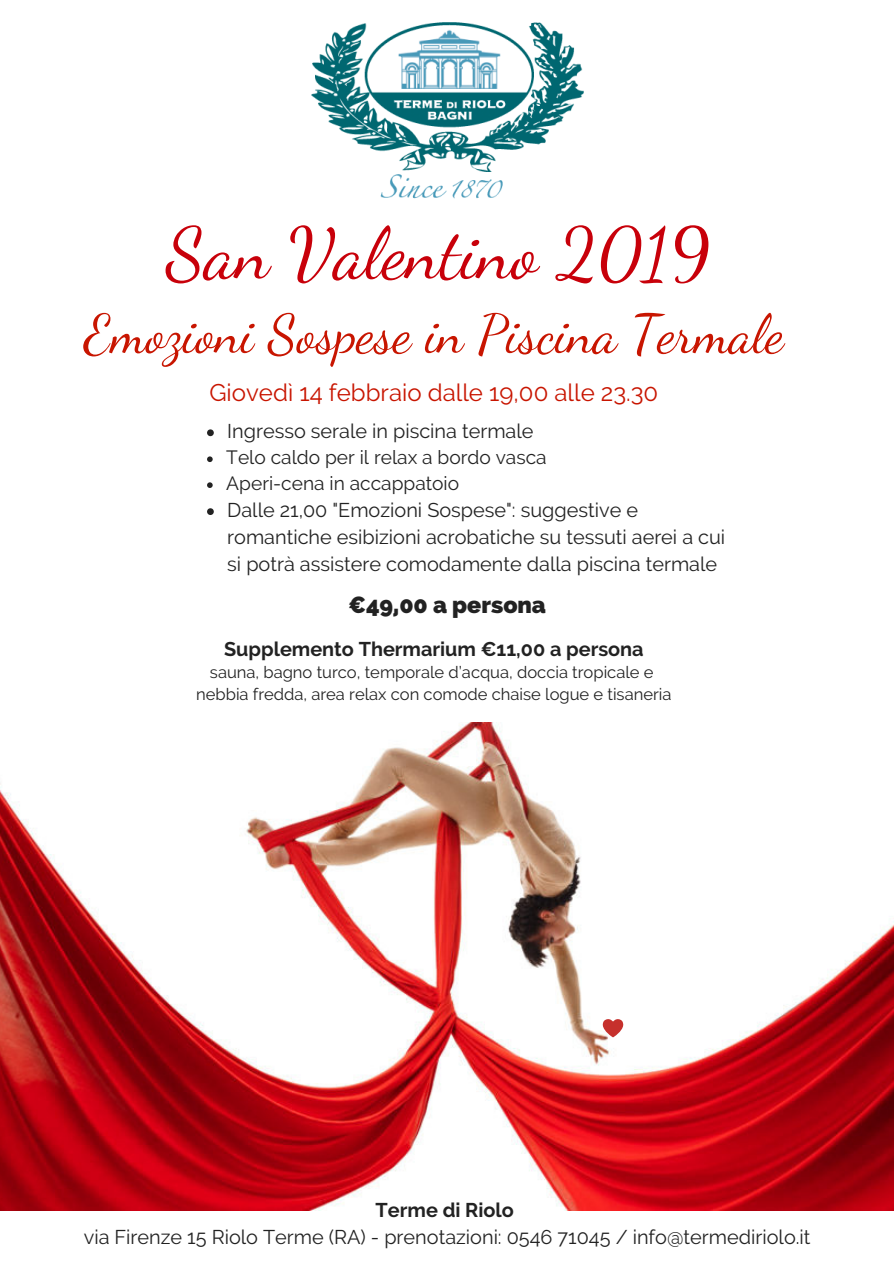
<style>
.page{position:relative;width:894px;height:1264px;background:#fff}
.page>*{position:absolute;margin:0;border:0;box-sizing:border-box;transform-origin:0 0}
.t1{font:72px "Dancing Script";color:#c8000a}
.t2{font:54px "Dancing Script";color:#c81500}
.t3{font:24px "Raleway";color:#c81500}
.t4{font:800 23.25px "Raleway";color:#222}
.t5{font:19.8px/27px "Raleway";color:#222}
.t6{font:700 19.8px "Raleway";color:#222}
.t7{font:19.2px/26px "Raleway";color:#222}
.t8{font:16.5px/22.5px "Raleway";color:#222;text-align:center}
</style>
<div class="page">
<svg style="left:207px;top:429px;width:7px;height:7px"></svg>
<svg style="left:207px;top:456px;width:6px;height:6px"></svg>
<svg style="left:207px;top:482px;width:6px;height:6px"></svg>
<svg style="left:207px;top:508px;width:7px;height:7px"></svg>
<img style="left:0;top:722px;width:893px;height:488px">
<img style="left:311px;top:22px;width:273px;height:177px">
<svg style="left:602px;top:1018px;width:21px;height:19px"></svg>
<h1 class="t1" style="left:166px;top:211px;width:545px">San Valentino 2019</h1>
<h2 class="t2" style="left:84px;top:302px;width:701px">Emozioni Sospese in Piscina Termale</h2>
<p class="t3" style="left:209px;top:378px;width:450px">Giovedì 14 febbraio dalle 19,00 alle 23.30</p>
<p class="t5" style="left:227px;top:418px;width:307px">Ingresso serale in piscina termale</p>
<p class="t7" style="left:226px;top:444px;width:322px">Telo caldo per il relax a bordo vasca<br>Aperi-cena in accappatoio</p>
<p class="t5" style="left:227px;top:497px;width:499px">Dalle 21,00 "Emozioni Sospese": suggestive e romantiche esibizioni acrobatiche su tessuti aerei a cui si potrà assistere comodamente dalla piscina termale</p>
<p class="t4" style="left:348px;top:591px;width:199px">€49,00 a persona</p>
<p class="t6" style="left:224px;top:638px;width:421px">Supplemento Thermarium €11,00 a persona</p>
<p class="t8" style="left:196px;top:660px;width:476px">sauna, bagno turco, temporale d’acqua, doccia tropicale e nebbia fredda, area relax con comode chaise logue e tisaneria</p>
<p class="t6" style="left:375px;top:1198px;width:140px">Terme di Riolo</p>
<p class="t5" style="left:84px;top:1223px;width:728px">via Firenze 15 Riolo Terme (RA) - prenotazioni: 0546 71045 / info@termediriolo.it</p>
</div>
